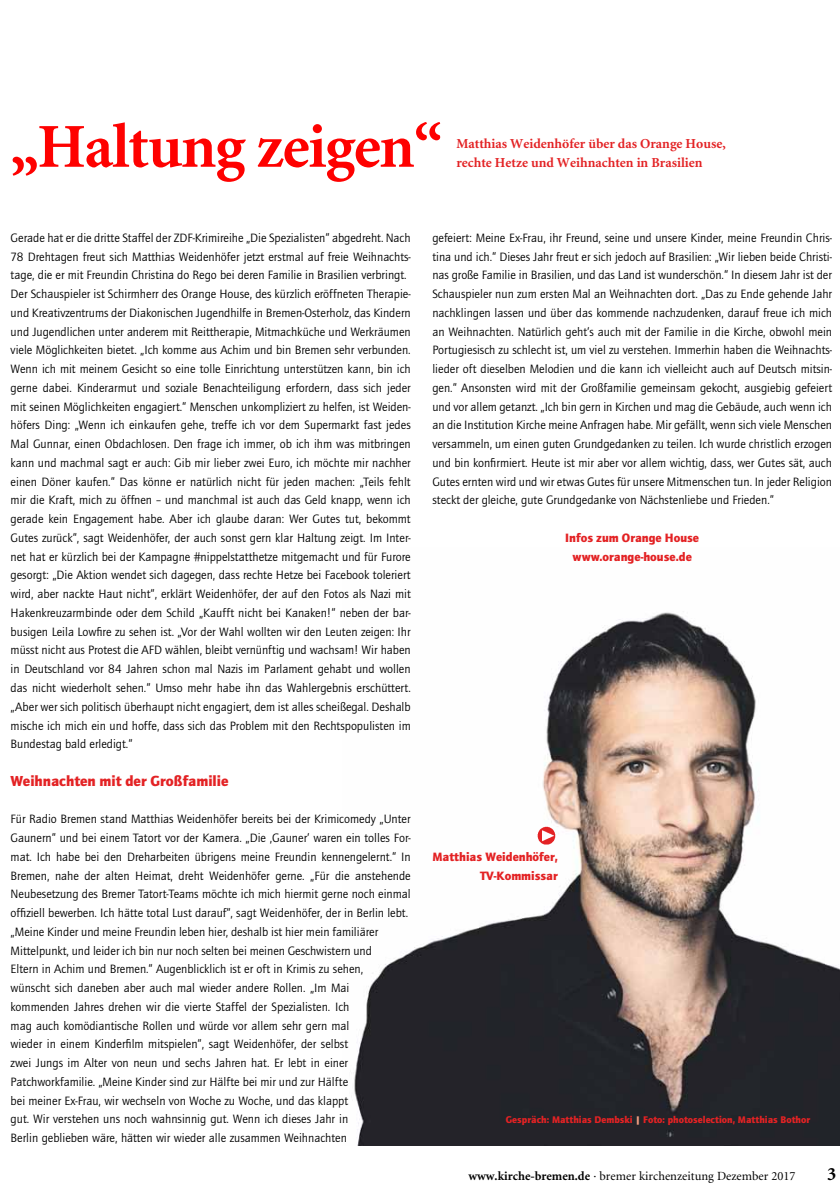
<style>
.page{position:relative;width:840px;height:1184px;background:#fff}
.page>*{position:absolute;margin:0;border:0;box-sizing:border-box;transform-origin:0 0}
.t1{font:700 62.5px "Minion";letter-spacing:-.02em;color:#fe0100}
.t2{font:700 18.75px "Minion";color:#000}
.t3{font:900 15px "ITC Quay";color:#e32224}
.t4{font:700 13.75px/18.8px "Minion";color:#e32224}
.t5{font:12.5px/18.8px "ITC Quay";color:#000}
.t6{font:900 12.5px/18.8px "ITC Quay";color:#e32224;text-align:center}
.t7{font:12.5px "Minion";color:#000}
.t8{font:900 10px "ITC Quay";color:#e32224}
.s1{color:#f3a083}
.s2{font-weight:700}
</style>
<div class="page">
<img style="left:354px;top:612px;width:486px;height:533px">
<img style="left:532px;top:820px;width:32px;height:31px">
<h1 class="t1" style="left:11px;top:115px;width:434px">„Haltung zeigen“</h1>
<p class="t4" style="left:456px;top:135px;width:271px">Matthias Weidenhöfer über das Orange House, rechte Hetze und Weihnachten in Brasilien</p>
<p class="t5" style="left:11px;top:228px;width:402px">Gerade hat er die dritte Staffel der ZDF-Krimireihe „Die Spezialisten“ abgedreht. Nach 78 Drehtagen freut sich Matthias Weidenhöfer jetzt erstmal auf freie Weihnachts&shy;tage, die er mit Freundin Christina do Rego bei deren Familie in Brasilien verbringt.<br>Der Schauspieler ist Schirmherr des Orange House, des kürzlich eröffneten Therapie&shy;und Kreativzentrums der Diakonischen Jugendhilfe in Bremen-Osterholz, das Kindern und Jugendlichen unter anderem mit Reittherapie, Mitmachküche und Werkräumen viele Möglichkeiten bietet. „Ich komme aus Achim und bin Bremen sehr verbunden.<br>Wenn ich mit meinem Gesicht so eine tolle Einrichtung unterstützen kann, bin ich gerne dabei. Kinderarmut und soziale Benachteiligung erfordern, dass sich jeder mit seinen Möglichkeiten engagiert.“ Menschen unkompliziert zu helfen, ist Weiden&shy;höfers Ding: „Wenn ich einkaufen gehe, treffe ich vor dem Supermarkt fast jedes Mal Gunnar, einen Obdachlosen. Den frage ich immer, ob ich ihm was mitbringen kann und machmal sagt er auch: Gib mir lieber zwei Euro, ich möchte mir nachher einen Döner kaufen.“ Das könne er natürlich nicht für jeden machen: „Teils fehlt mir die Kraft, mich zu öffnen – und manchmal ist auch das Geld knapp, wenn ich gerade kein Engagement habe. Aber ich glaube daran: Wer Gutes tut, bekommt Gutes zurück“, sagt Weidenhöfer, der auch sonst gern klar Haltung zeigt. Im Inter&shy;net hat er kürzlich bei der Kampagne #nippelstatthetze mitgemacht und für Furore gesorgt: „Die Aktion wendet sich dagegen, dass rechte Hetze bei Facebook toleriert wird, aber nackte Haut nicht“, erklärt Weidenhöfer, der auf den Fotos als Nazi mit Hakenkreuzarmbinde oder dem Schild „Kaufft nicht bei Kanaken!“ neben der bar&shy;busigen Leila Lowfire zu sehen ist. „Vor der Wahl wollten wir den Leuten zeigen: Ihr müsst nicht aus Protest die AFD wählen, bleibt vernünftig und wachsam! Wir haben in Deutschland vor 84 Jahren schon mal Nazis im Parlament gehabt und wollen das nicht wiederholt sehen.“ Umso mehr habe ihn das Wahlergebnis erschüttert. „Aber wer sich politisch überhaupt nicht engagiert, dem ist alles scheißegal. Deshalb mische ich mich ein und hoffe, dass sich das Problem mit den Rechtspopulisten im Bundestag bald erledigt.“</p>
<p class="t3" style="left:11px;top:772px;width:219px">Weihnachten mit der Großfamilie</p>
<p class="t5" style="left:11px;top:809px;width:402px">Für Radio Bremen stand Matthias Weidenhöfer bereits bei der Krimicomedy „Unter Gaunern“ und bei einem Tatort vor der Kamera. „Die ‚Gauner‘ waren ein tolles For&shy;mat. Ich habe bei den Dreharbeiten übrigens meine Freundin kennengelernt.“ In Bremen, nahe der alten Heimat, dreht Weidenhöfer gerne. „Für die anstehende Neubesetzung des Bremer Tatort-Teams möchte ich mich hiermit gerne noch einmal offiziell bewerben. Ich hätte total Lust darauf“, sagt Weidenhöfer, der in Berlin lebt. „Meine Kinder und meine Freundin leben hier, deshalb ist hier mein familiärer Mittelpunkt, und leider ich bin nur noch selten bei meinen Geschwistern und<br>Eltern in Achim und Bremen.“ Augenblicklich ist er oft in Krimis zu sehen,<br>wünscht sich daneben aber auch mal wieder andere Rollen. „Im Mai kommenden Jahres drehen wir die vierte Staffel der Spezialisten. Ich<br>mag auch komödiantische Rollen und würde vor allem sehr gern mal<br>wieder in einem Kinderfilm mitspielen“, sagt Weidenhöfer, der selbst<br>zwei Jungs im Alter von neun und sechs Jahren hat. Er lebt in einer Patchworkfamilie. „Meine Kinder sind zur Hälfte bei mir und zur Hälfte<br>bei meiner Ex-Frau, wir wechseln von Woche zu Woche, und das klappt<br>gut. Wir verstehen uns noch wahnsinnig gut. Wenn ich dieses Jahr in<br>Berlin geblieben wäre, hätten wir wieder alle zusammen Weihnachten</p>
<p class="t5" style="left:432px;top:228px;width:401px;text-align:justify">gefeiert: Meine Ex-Frau, ihr Freund, seine und unsere Kinder, meine Freundin Chris&shy;tina und ich.“ Dieses Jahr freut er sich jedoch auf Brasilien: „Wir lieben beide Christi&shy;nas große Familie in Brasilien, und das Land ist wunderschön.“ In diesem Jahr ist der Schauspieler nun zum ersten Mal an Weihnachten dort. „Das zu Ende gehende Jahr nachklingen lassen und über das kommende nachzudenken, darauf freue ich mich an Weihnachten. Natürlich geht‘s auch mit der Familie in die Kirche, obwohl mein Portugiesisch zu schlecht ist, um viel zu verstehen. Immerhin haben die Weihnachts&shy;lieder oft dieselben Melodien und die kann ich vielleicht auch auf Deutsch mitsin&shy;gen.“ Ansonsten wird mit der Großfamilie gemeinsam gekocht, ausgiebig gefeiert und vor allem getanzt. „Ich bin gern in Kirchen und mag die Gebäude, auch wenn ich an die Institution Kirche meine Anfragen habe. Mir gefällt, wenn sich viele Menschen versammeln, um einen guten Grundgedanken zu teilen. Ich wurde christlich erzogen und bin konfirmiert. Heute ist mir aber vor allem wichtig, dass, wer Gutes sät, auch Gutes ernten wird und wir etwas Gutes für unsere Mitmenschen tun. In jeder Religion steckt der gleiche, gute Grundgedanke von Nächstenliebe und Frieden.“</p>
<p class="t6" style="left:565px;top:528px;width:135px">Infos zum Orange House www.orange-house.de</p>
<p class="t6" style="left:432px;top:847px;width:127px;text-align:right">Matthias Weidenhöfer,<br>TV-Kommissar</p>
<p class="t8" style="left:506px;top:1114px;width:306px">Gespräch: Matthias Dembski <span class="s1">|</span> Foto: photoselection, Matthias Bothor</p>
<p class="t7" style="left:468px;top:1169px;width:329px"><span class="s2">www.kirche-bremen.de</span> · bremer kirchenzeitung Dezember 2017</p>
<h2 class="t2" style="left:827px;top:1164px;width:11px">3</h2>
</div>
